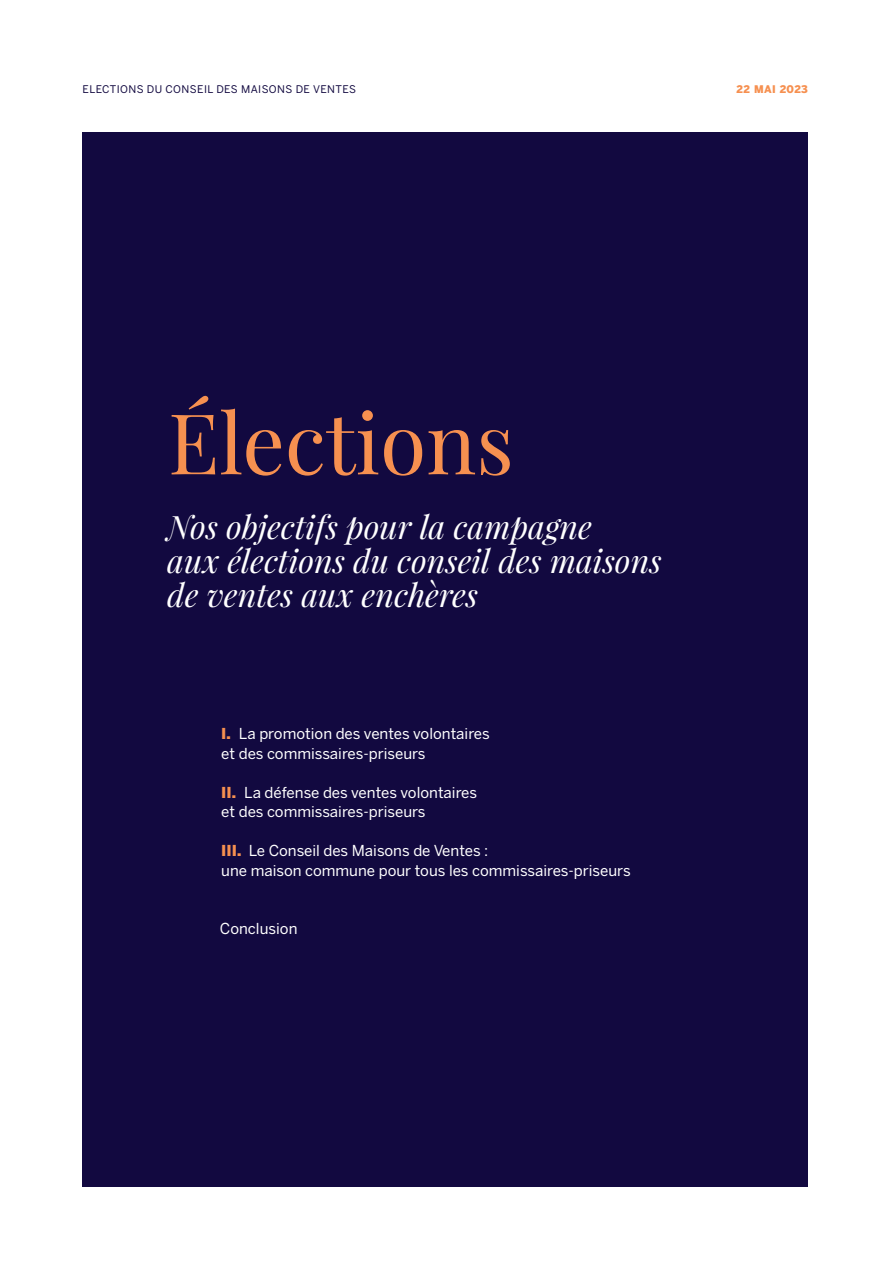
<style>
.page{position:relative;width:893px;height:1263px;background:#fff}
.page>*{position:absolute;margin:0;border:0;box-sizing:border-box;transform-origin:0 0}
.t1{font:84px "Playfair Display";color:#f69050}
.t2{font:italic 32.25px/33.9px "Playfair Display";color:#fff}
.t3{font:15px/19.5px "Benton Sans";color:#fff}
.t4{font:10.5px "Benton Sans";letter-spacing:.04em;color:#120940}
.t5{font:900 10.5px "Benton Sans";letter-spacing:.035em;color:#f69050}
.s1{font-weight:900;color:#f69050}
</style>
<div class="page">
<div style="left:82px;top:132px;width:726px;height:1054px;background:#120940"></div>
<p class="t4" style="left:83px;top:83px;width:275px">ELECTIONS DU CONSEIL DES MAISONS DE VENTES</p>
<p class="t5" style="left:737px;top:83px;width:73px">22 MAI 2023</p>
<h1 class="t1" style="left:168px;top:390px;width:347px">Élections</h1>
<h2 class="t2" style="left:167px;top:509px;width:496px">Nos objectifs pour la campagne<br>aux élections du conseil des maisons de ventes aux enchères</h2>
<p class="t3" style="left:221px;top:724px;width:270px"><span class="s1">I.</span> La promotion des ventes volontaires et des commissaires-priseurs</p>
<p class="t3" style="left:221px;top:783px;width:257px"><span class="s1">II.</span> La défense des ventes volontaires et des commissaires-priseurs</p>
<p class="t3" style="left:221px;top:841px;width:411px"><span class="s1">III.</span> Le Conseil des Maisons de Ventes :<br>une maison commune pour tous les commissaires-priseurs</p>
<p class="t3" style="left:220px;top:919px;width:79px">Conclusion</p>
</div>
